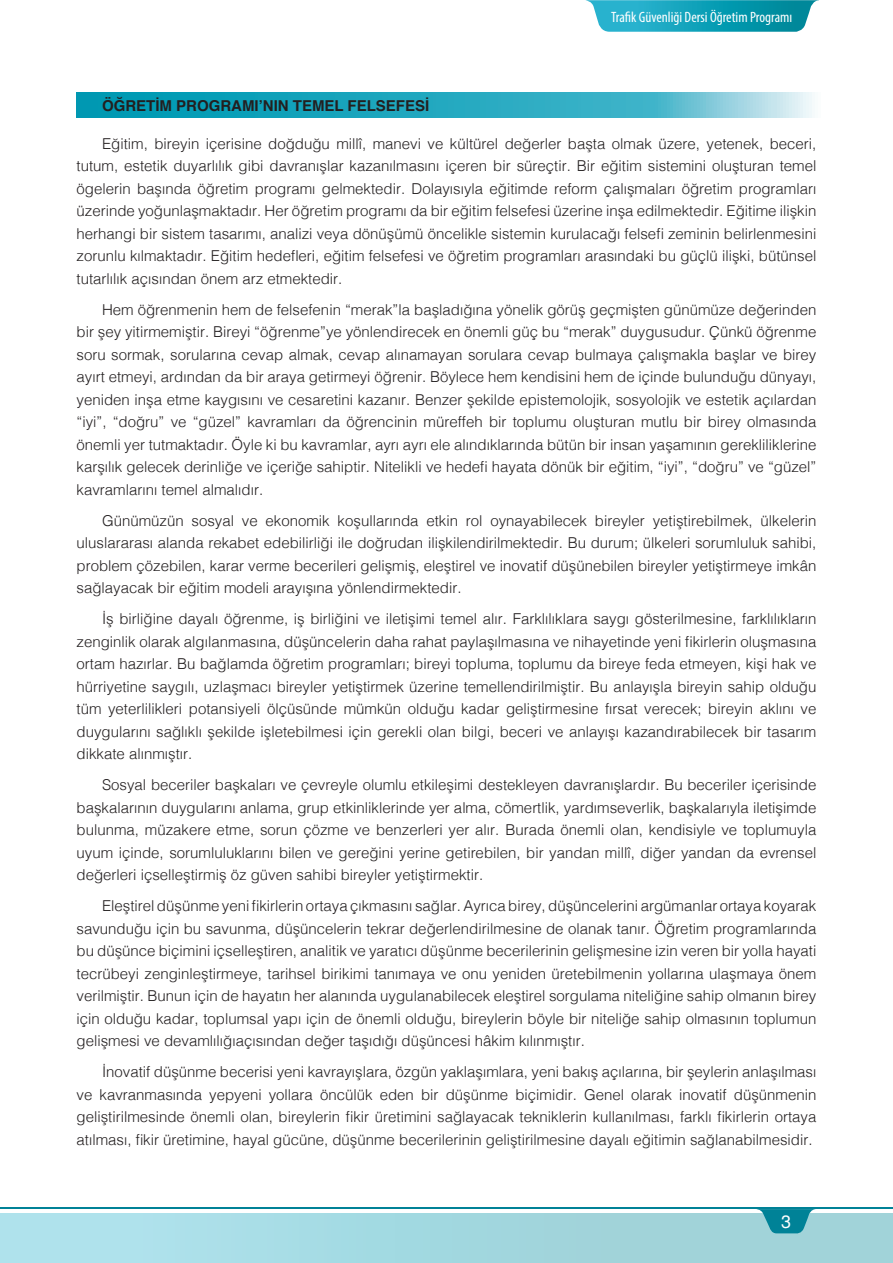
<style>
.page{position:relative;width:893px;height:1263px;background:#fff}
.page>*{position:absolute;margin:0;border:0;box-sizing:border-box;transform-origin:0 0}
.t1{font:500 18px "Helvetica";color:#fff}
.t2{font:300 15px/22.5px "Helvetica";color:#231f20;text-align:justify}
.t3{font:condensed 15px "Myriad Pro";color:#fff}
.t4{font:700 15px "Helvetica";color:#231f20}
</style>
<div class="page">
<div style="left:0;top:1213px;width:893px;height:50px;background:linear-gradient(to right,#aee3ed,#9dcfd4)"></div>
<hr style="left:0;top:1207px;width:893px;height:2px;background:#008297">
<svg style="left:756px;top:1209px;width:66px;height:25px;background:#45a4b3"></svg>
<svg style="left:586px;top:0;width:233px;height:32px;background:#29a9be"></svg>
<svg style="left:77px;top:92px;width:735px;height:26px;background:#36afc4"></svg>
<p class="t3" style="left:611px;top:8px;width:183px">Trafik Güvenliği Dersi Öğretim Programı</p>
<p class="t4" style="left:102px;top:93px;width:329px">ÖĞRETİM PROGRAMI’NIN TEMEL FELSEFESİ</p>
<p class="t2" style="left:77px;top:131px;width:741px;text-indent:26px">Eğitim, bireyin içerisine doğduğu millî, manevi ve kültürel değerler başta olmak üzere, yetenek, beceri, tutum, estetik duyarlılık gibi davranışlar kazanılmasını içeren bir süreçtir. Bir eğitim sistemini oluşturan temel ögelerin başında öğretim programı gelmektedir. Dolayısıyla eğitimde reform çalışmaları öğretim programları üzerinde yoğunlaşmaktadır. Her öğretim programı da bir eğitim felsefesi üzerine inşa edilmektedir. Eğitime ilişkin herhangi bir sistem tasarımı, analizi veya dönüşümü öncelikle sistemin kurulacağı felsefi zeminin belirlenmesini zorunlu kılmaktadır. Eğitim hedefleri, eğitim felsefesi ve öğretim programları arasındaki bu güçlü ilişki, bütünsel tutarlılık açısından önem arz etmektedir.</p>
<p class="t2" style="left:77px;top:297px;width:741px;text-indent:26px">Hem öğrenmenin hem de felsefenin “merak”la başladığına yönelik görüş geçmişten günümüze değerinden bir şey yitirmemiştir. Bireyi “öğrenme”ye yönlendirecek en önemli güç bu “merak” duygusudur. Çünkü öğrenme soru sormak, sorularına cevap almak, cevap alınamayan sorulara cevap bulmaya çalışmakla başlar ve birey ayırt etmeyi, ardından da bir araya getirmeyi öğrenir. Böylece hem kendisini hem de içinde bulunduğu dünyayı, yeniden inşa etme kaygısını ve cesaretini kazanır. Benzer şekilde epistemolojik, sosyolojik ve estetik açılardan “iyi”, “doğru” ve “güzel” kavramları da öğrencinin müreffeh bir toplumu oluşturan mutlu bir birey olmasında önemli yer tutmaktadır. Öyle ki bu kavramlar, ayrı ayrı ele alındıklarında bütün bir insan yaşamının gerekliliklerine karşılık gelecek derinliğe ve içeriğe sahiptir. Nitelikli ve hedefi hayata dönük bir eğitim, “iyi”, “doğru” ve “güzel” kavramlarını temel almalıdır.</p>
<p class="t2" style="left:77px;top:508px;width:741px;text-indent:26px">Günümüzün sosyal ve ekonomik koşullarında etkin rol oynayabilecek bireyler yetiştirebilmek, ülkelerin uluslararası alanda rekabet edebilirliği ile doğrudan ilişkilendirilmektedir. Bu durum; ülkeleri sorumluluk sahibi, problem çözebilen, karar verme becerileri gelişmiş, eleştirel ve inovatif düşünebilen bireyler yetiştirmeye imkân sağlayacak bir eğitim modeli arayışına yönlendirmektedir.</p>
<p class="t2" style="left:77px;top:607px;width:741px;text-indent:26px">İş birliğine dayalı öğrenme, iş birliğini ve iletişimi temel alır. Farklılıklara saygı gösterilmesine, farklılıkların zenginlik olarak algılanmasına, düşüncelerin daha rahat paylaşılmasına ve nihayetinde yeni fikirlerin oluşmasına ortam hazırlar. Bu bağlamda öğretim programları; bireyi topluma, toplumu da bireye feda etmeyen, kişi hak ve hürriyetine saygılı, uzlaşmacı bireyler yetiştirmek üzerine temellendirilmiştir. Bu anlayışla bireyin sahip olduğu tüm yeterlilikleri potansiyeli ölçüsünde mümkün olduğu kadar geliştirmesine fırsat verecek; bireyin aklını ve duygularını sağlıklı şekilde işletebilmesi için gerekli olan bilgi, beceri ve anlayışı kazandırabilecek bir tasarım dikkate alınmıştır.</p>
<p class="t2" style="left:77px;top:773px;width:741px;text-indent:26px">Sosyal beceriler başkaları ve çevreyle olumlu etkileşimi destekleyen davranışlardır. Bu beceriler içerisinde başkalarının duygularını anlama, grup etkinliklerinde yer alma, cömertlik, yardımseverlik, başkalarıyla iletişimde bulunma, müzakere etme, sorun çözme ve benzerleri yer alır. Burada önemli olan, kendisiyle ve toplumuyla uyum içinde, sorumluluklarını bilen ve gereğini yerine getirebilen, bir yandan millî, diğer yandan da evrensel değerleri içselleştirmiş öz güven sahibi bireyler yetiştirmektir.</p>
<p class="t2" style="left:77px;top:894px;width:741px;text-indent:26px">Eleştirel düşünme yeni fikirlerin ortaya çıkmasını sağlar. Ayrıca birey, düşüncelerini argümanlar ortaya koyarak savunduğu için bu savunma, düşüncelerin tekrar değerlendirilmesine de olanak tanır. Öğretim programlarında bu düşünce biçimini içselleştiren, analitik ve yaratıcı düşünme becerilerinin gelişmesine izin veren bir yolla hayati tecrübeyi zenginleştirmeye, tarihsel birikimi tanımaya ve onu yeniden üretebilmenin yollarına ulaşmaya önem verilmiştir. Bunun için de hayatın her alanında uygulanabilecek eleştirel sorgulama niteliğine sahip olmanın birey için olduğu kadar, toplumsal yapı için de önemli olduğu, bireylerin böyle bir niteliğe sahip olmasının toplumun gelişmesi ve devamlılığıaçısından değer taşıdığı düşüncesi hâkim kılınmıştır.</p>
<p class="t2" style="left:77px;top:1060px;width:741px;text-indent:26px">İnovatif düşünme becerisi yeni kavrayışlara, özgün yaklaşımlara, yeni bakış açılarına, bir şeylerin anlaşılması ve kavranmasında yepyeni yollara öncülük eden bir düşünme biçimidir. Genel olarak inovatif düşünmenin geliştirilmesinde önemli olan, bireylerin fikir üretimini sağlayacak tekniklerin kullanılması, farklı fikirlerin ortaya atılması, fikir üretimine, hayal gücüne, düşünme becerilerinin geliştirilmesine dayalı eğitimin sağlanabilmesidir.</p>
<p class="t1" style="left:781px;top:1211px;width:12px">3</p>
</div>
